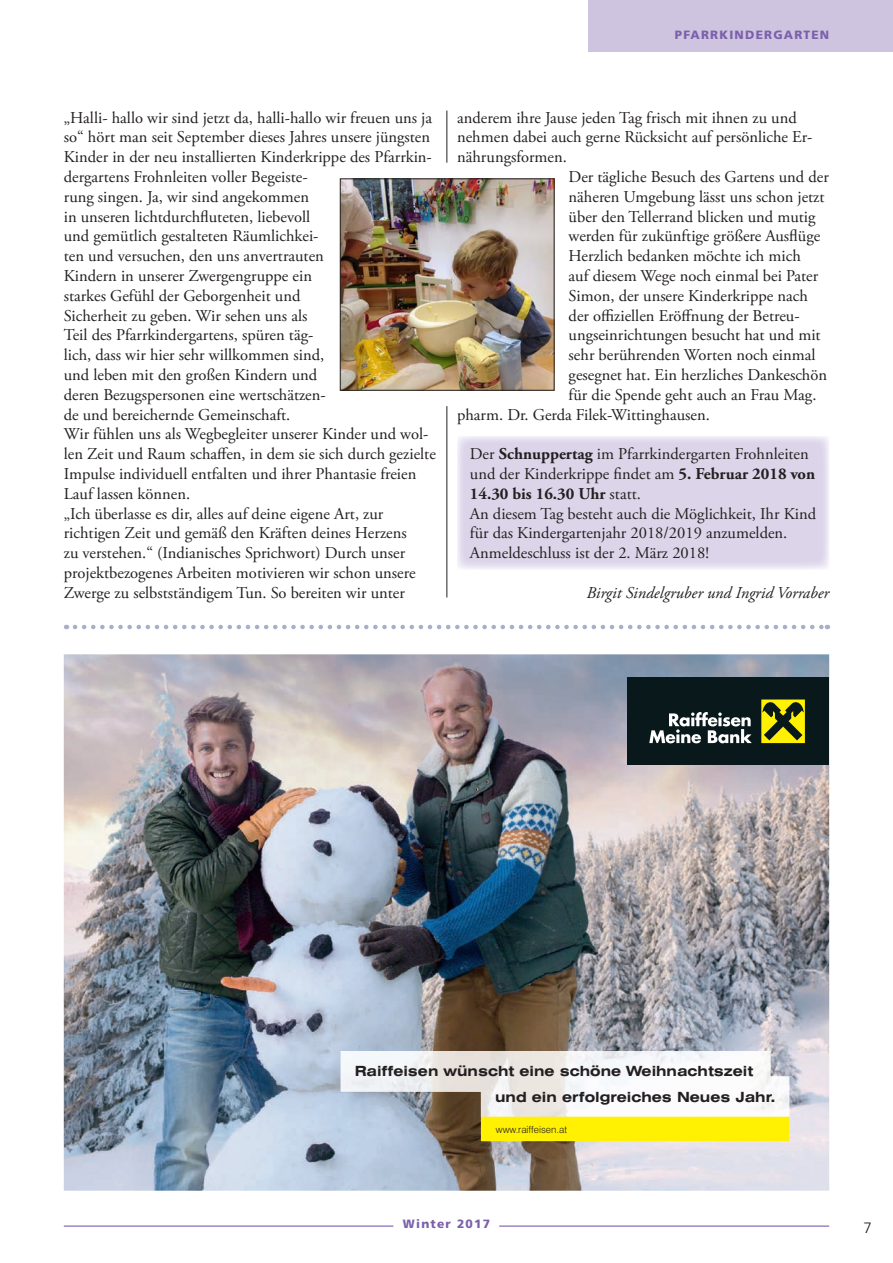
<style>
.page{position:relative;width:893px;height:1263px;background:#fff}
.page>*{position:absolute;margin:0;border:0;box-sizing:border-box;transform-origin:0 0}
.t1{font:16.5px/19.8px "Adobe Garamond Pro";color:#231f20}
.t2{font:italic 16.5px "Adobe Garamond Pro";color:#231f20}
.t3{font:300 15px "Frutiger";color:#231f20}
.t4{font:700 expanded 14.1px/25.3px "Swiss 721 BT";color:#231f20}
.t5{font:900 12px "Frutiger";letter-spacing:.1em;color:#7c61aa}
.t6{font:300 9.9px "Swiss 721 BT";color:#231f20}
.s1{font-weight:700}
</style>
<div class="page">
<hr style="left:64px;top:1225px;width:329px;height:2px;background:#7c61aa">
<hr style="left:499px;top:1225px;width:330px;height:2px;background:#7c61aa">
<div style="left:588px;top:0;width:305px;height:51px;background:#cec4e0"></div>
<div style="left:457px;top:436px;width:372px;height:134px;background:#dcd5ea"></div>
<svg style="left:75px;top:625px;width:753px;height:4px"></svg>
<img style="left:64px;top:654px;width:765px;height:537px">
<div style="left:627px;top:678px;width:202px;height:87px;background:#09191b"></div>
<svg style="left:761px;top:743px;width:44px;height:1px"></svg>
<div style="left:761px;top:699px;width:44px;height:44px;background:#fff101"></div>
<svg style="left:762px;top:702px;width:42px;height:38px"></svg>
<svg style="left:649px;top:712px;width:103px;height:31px"></svg>
<img style="left:341px;top:1051px;width:448px;height:66px">
<div style="left:481px;top:1117px;width:308px;height:24px;background:#fff101"></div>
<hr style="left:446px;top:406px;width:1px;height:191px;background:#231f20">
<hr style="left:446px;top:111px;width:1px;height:52px;background:#231f20">
<img style="left:342px;top:181px;width:210px;height:207px">
<div style="left:340px;top:179px;width:214px;height:211px;border:1px solid #231f20"></div>
<p class="t5" style="left:675px;top:28px;width:156px">PFARRKINDERGARTEN</p>
<p class="t1" style="left:64px;top:108px;width:374px">„Halli- hallo wir sind jetzt da, halli-hallo wir freuen uns ja so“ hört man seit September dieses Jahres unsere jüngsten Kinder in der neu installierten Kinderkrippe des Pfarrkin&shy;dergartens Frohnleiten voller Begeiste-<br>rung singen. Ja, wir sind angekommen<br>in unseren lichtdurchfluteten, liebevoll<br>und gemütlich gestalteten Räumlichkei-<br>ten und versuchen, den uns anvertrauten<br>Kindern in unserer Zwergengruppe ein<br>starkes Gefühl der Geborgenheit und<br>Sicherheit zu geben. Wir sehen uns als<br>Teil des Pfarrkindergartens, spüren täg-<br>lich, dass wir hier sehr willkommen sind,<br>und leben mit den großen Kindern und<br>deren Bezugspersonen eine wertschätzen-<br>de und bereichernde Gemeinschaft.<br>Wir fühlen uns als Wegbegleiter unserer Kinder und wol&shy;len Zeit und Raum schaffen, in dem sie sich durch gezielte Impulse individuell entfalten und ihrer Phantasie freien Lauf lassen können.<br>„Ich überlasse es dir, alles auf deine eigene Art, zur richtigen Zeit und gemäß den Kräften deines Herzens<br>zu verstehen.“ (Indianisches Sprichwort) Durch unser projektbezogenes Arbeiten motivieren wir schon unsere Zwerge zu selbstständigem Tun. So bereiten wir unter</p>
<p class="t1" style="left:457px;top:108px;width:341px">anderem ihre Jause jeden Tag frisch mit ihnen zu und</p>
<p class="t1" style="left:457px;top:128px;width:357px">nehmen dabei auch gerne Rücksicht auf persönliche Er-</p>
<p class="t1" style="left:457px;top:148px;width:111px">nährungsformen.</p>
<p class="t1" style="left:569px;top:167px;width:262px">Der tägliche Besuch des Gartens und der</p>
<p class="t1" style="left:569px;top:187px;width:257px">näheren Umgebung lässt uns schon jetzt</p>
<p class="t1" style="left:569px;top:207px;width:248px">über den Tellerrand blicken und mutig</p>
<p class="t1" style="left:569px;top:227px;width:253px">werden für zukünftige größere Ausflüge</p>
<p class="t1" style="left:569px;top:247px;width:234px">Herzlich bedanken möchte ich mich</p>
<p class="t1" style="left:569px;top:266px;width:251px">auf diesem Wege noch einmal bei Pater</p>
<p class="t1" style="left:569px;top:286px;width:241px">Simon, der unsere Kinderkrippe nach</p>
<p class="t1" style="left:569px;top:306px;width:233px">der offiziellen Eröffnung der Betreu-</p>
<p class="t1" style="left:569px;top:326px;width:254px">ungseinrichtungen besucht hat und mit</p>
<p class="t1" style="left:569px;top:346px;width:248px">sehr berührenden Worten noch einmal</p>
<p class="t1" style="left:569px;top:365px;width:260px">gesegnet hat. Ein herzliches Dankeschön</p>
<p class="t1" style="left:569px;top:385px;width:249px">für die Spende geht auch an Frau Mag.</p>
<p class="t1" style="left:457px;top:405px;width:254px">pharm. Dr. Gerda Filek-Wittinghausen.</p>
<p class="t1" style="left:470px;top:445px;width:348px">Der <span class="s1">Schnuppertag</span> im Pfarrkindergarten Frohnleiten und der Kinderkrippe findet am <span class="s1">5. Februar 2018 von 14.30 bis 16.30 Uhr</span> statt.<br>An diesem Tag besteht auch die Möglichkeit, Ihr Kind für das Kindergartenjahr 2018/2019 anzumelden.<br>Anmeldeschluss ist der 2. März 2018!</p>
<p class="t2" style="left:586px;top:583px;width:244px">Birgit Sindelgruber und Ingrid Vorraber</p>
<p class="t4" style="left:495px;top:1058px;width:282px;text-indent:-140px">Raiffeisen wünscht eine schöne Weihnachtszeit und ein erfolgreiches Neues Jahr.</p>
<p class="t6" style="left:496px;top:1123px;width:73px">www.raiffeisen.at</p>
<p class="t5" style="left:403px;top:1216px;width:89px">Winter 2017</p>
<p class="t3" style="left:863px;top:1219px;width:10px">7</p>
</div>
